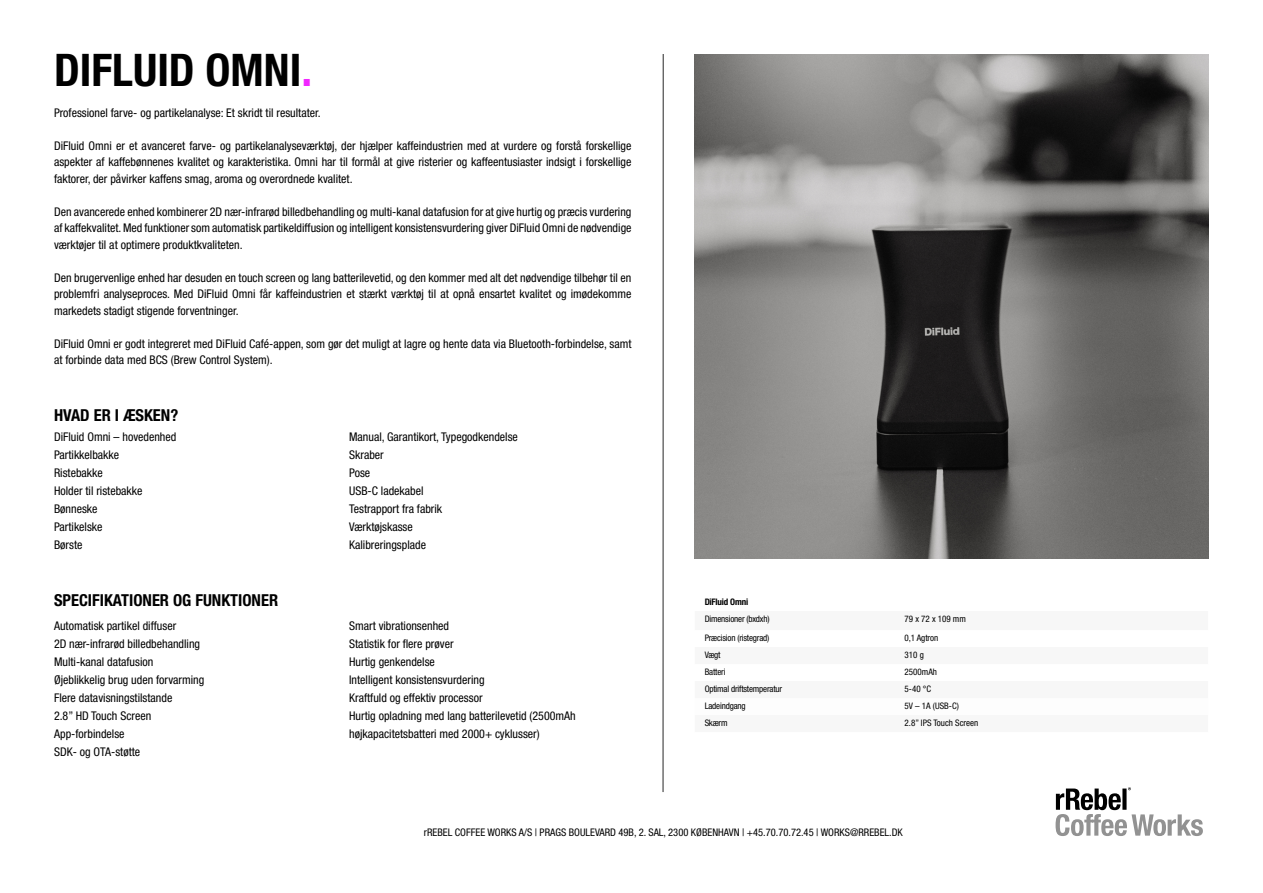
<style>
.page{position:relative;width:1263px;height:893px;background:#fff}
.page>*{position:absolute;margin:0;border:0;box-sizing:border-box;transform-origin:0 0}
.t1{font:700 condensed 45px "Helvetica Neue LT Pro";color:#000}
.t2{font:700 condensed 16.5px "Helvetica Neue LT Pro";color:#000}
.t3{font:condensed 12px/18px "Helvetica Neue LT Pro";color:#000}
.t4{font:condensed 10.5px "Helvetica Neue LT Pro";color:#000}
.t5{font:condensed 9px "Helvetica Neue LT Pro";letter-spacing:-.02em;color:#000}
.t6{font:condensed 9px "Helvetica Neue LT Pro";color:#000}
.t7{font:700 condensed 9px "Helvetica Neue LT Pro";letter-spacing:-.02em;color:#000}
.s1{color:#f126ff}
</style>
<div class="page">
<hr style="left:663px;top:54px;width:1px;height:738px;background:#000">
<svg style="left:1055px;top:787px;width:148px;height:49px"></svg>
<img style="left:695px;top:54px;width:514px;height:504px">
<h1 class="t1" style="left:54px;top:43px;width:260px">DIFLUID OMNI<span class="s1">.</span></h1>
<p class="t3" style="left:54px;top:103px;width:268px">Professionel farve- og partikelanalyse: Et skridt til resultater.</p>
<p class="t3" style="left:54px;top:137px;width:579px;line-height:16.5px;text-align:justify">DiFluid Omni er et avanceret farve- og partikelanalyseværktøj, der hjælper kaffeindustrien med at vurdere og forstå forskellige aspekter af kaffebønnenes kvalitet og karakteristika. Omni har til formål at give risterier og kaffeentusiaster indsigt i forskellige faktorer, der påvirker kaffens smag, aroma og overordnede kvalitet.</p>
<p class="t3" style="left:54px;top:203px;width:579px;line-height:16.5px;text-align:justify">Den avancerede enhed kombinerer 2D nær-infrarød billedbehandling og multi-kanal datafusion for at give hurtig og præcis vurdering af kaffekvalitet. Med funktioner som automatisk partikeldiffusion og intelligent konsistensvurdering giver DiFluid Omni de nødvendige værktøjer til at optimere produktkvaliteten.</p>
<p class="t3" style="left:54px;top:269px;width:579px;line-height:16.5px;text-align:justify">Den brugervenlige enhed har desuden en touch screen og lang batterilevetid, og den kommer med alt det nødvendige tilbehør til en problemfri analyseproces. Med DiFluid Omni får kaffeindustrien et stærkt værktøj til at opnå ensartet kvalitet og imødekomme markedets stadigt stigende forventninger.</p>
<p class="t3" style="left:54px;top:335px;width:579px;line-height:16.5px">DiFluid Omni er godt integreret med DiFluid Café-appen, som gør det muligt at lagre og hente data via Bluetooth-forbindelse, samt at forbinde data med BCS (Brew Control System).</p>
<h2 class="t2" style="left:54px;top:405px;width:126px">HVAD ER I ÆSKEN?</h2>
<p class="t3" style="left:54px;top:427px;width:124px">DiFluid Omni – hovedenhed<br>Partikkelbakke<br>Ristebakke<br>Holder til ristebakke<br>Bønneske<br>Partikelske<br>Børste</p>
<p class="t3" style="left:349px;top:427px;width:170px">Manual, Garantikort, Typegodkendelse<br>Skraber<br>Pose<br>USB-C ladekabel<br>Testrapport fra fabrik<br>Værktøjskasse<br>Kalibreringsplade</p>
<h2 class="t2" style="left:54px;top:590px;width:226px">SPECIFIKATIONER OG FUNKTIONER</h2>
<p class="t3" style="left:54px;top:617px;width:152px">Automatisk partikel diffuser<br>2D nær-infrarød billedbehandling<br>Multi-kanal datafusion<br>Øjeblikkelig brug uden forvarming<br>Flere datavisningstilstande<br>2.8” HD Touch Screen<br>App-forbindelse<br>SDK- og OTA-støtte</p>
<p class="t3" style="left:349px;top:617px;width:228px">Smart vibrationsenhed<br>Statistik for flere prøver<br>Hurtig genkendelse<br>Intelligent konsistensvurdering<br>Kraftfuld og effektiv processor<br>Hurtig opladning med lang batterilevetid (2500mAh højkapacitetsbatteri med 2000+ cyklusser)</p>
<p class="t7" style="left:705px;top:596px;width:45px">DiFluid Omni</p>
<p class="t5" style="left:705px;top:613px;width:66px">Dimensioner (bxdxh)</p>
<p class="t5" style="left:905px;top:613px;width:63px">79 x 72 x 109 mm</p>
<p class="t5" style="left:705px;top:632px;width:66px">Præcision (ristegrad)</p>
<p class="t5" style="left:905px;top:632px;width:35px">0,1 Agtron</p>
<p class="t5" style="left:705px;top:649px;width:17px">Vægt</p>
<p class="t5" style="left:905px;top:649px;width:21px">310 g</p>
<p class="t5" style="left:705px;top:666px;width:22px">Batteri</p>
<p class="t6" style="left:905px;top:666px;width:34px">2500mAh</p>
<p class="t5" style="left:705px;top:683px;width:79px">Optimal driftstemperatur</p>
<p class="t5" style="left:905px;top:683px;width:28px">5-40 °C</p>
<p class="t5" style="left:705px;top:700px;width:43px">Ladeindgang</p>
<p class="t5" style="left:905px;top:700px;width:56px">5V – 1A (USB-C)</p>
<p class="t5" style="left:705px;top:717px;width:24px">Skærm</p>
<p class="t6" style="left:905px;top:717px;width:75px">2.8” IPS Touch Screen</p>
<p class="t4" style="left:424px;top:826px;width:480px">rREBEL COFFEE WORKS A/S | PRAGS BOULEVARD 49B, 2. SAL, 2300 KØBENHAVN | +45.70.70.72.45 | WORKS@RREBEL.DK</p>
</div>
